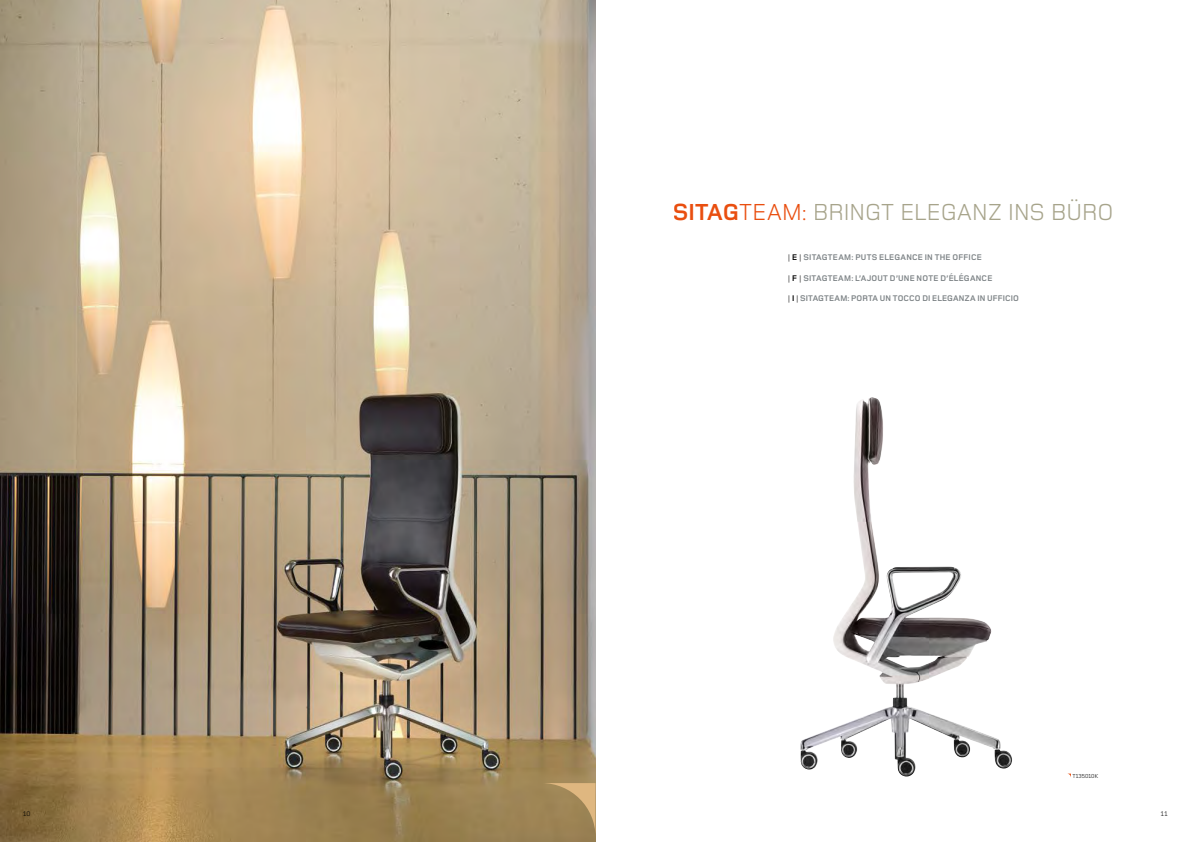
<style>
.page{position:relative;width:1191px;height:842px;background:#fff}
.page>*{position:absolute;margin:0;border:0;box-sizing:border-box;transform-origin:0 0}
.t1{font:24px "Sitag";letter-spacing:-.005em;color:#a7a48b}
.t2{font:700 8.5px "Sitag";letter-spacing:.015em;color:#7d8386}
.t3{font:7px "Sitag";color:#000}
.t4{font:6px "Sitag";color:#000}
.s1{font-weight:700;color:#e94e0f}
.s2{color:#e94e0f}
.s3{font-weight:400;color:#000}
.s4{color:#000}
</style>
<div class="page">
<img style="left:800px;top:397px;width:115px;height:379px">
<img style="left:0;top:0;width:595px;height:842px">
<svg style="left:541px;top:783px;width:54px;height:54px;background:#aa8e5d"></svg>
<h1 class="t1" style="left:673px;top:197px;width:442px"><span class="s1">SITAG</span><span class="s2">TEAM:</span> BRINGT ELEGANZ INS BÜRO</h1>
<p class="t2" style="left:788px;top:252px;width:195px"><span class="s3">|</span> <span class="s4">E</span> <span class="s3">|</span> SITAGTEAM: PUTS ELEGANCE IN THE OFFICE</p>
<p class="t2" style="left:788px;top:272px;width:206px"><span class="s3">|</span> <span class="s4">F</span> <span class="s3">|</span> SITAGTEAM: L’AJOUT D’UNE NOTE D’ÉLÉGANCE</p>
<p class="t2" style="left:788px;top:293px;width:232px"><span class="s3">|</span> <span class="s4">I</span> <span class="s3">|</span> SITAGTEAM: PORTA UN TOCCO DI ELEGANZA IN UFFICIO</p>
<p class="t4" style="left:1072px;top:772px;width:27px">T135010K</p>
<p class="t3" style="left:23px;top:809px;width:9px">10</p>
<p class="t3" style="left:1160px;top:809px;width:8px">11</p>
</div>
